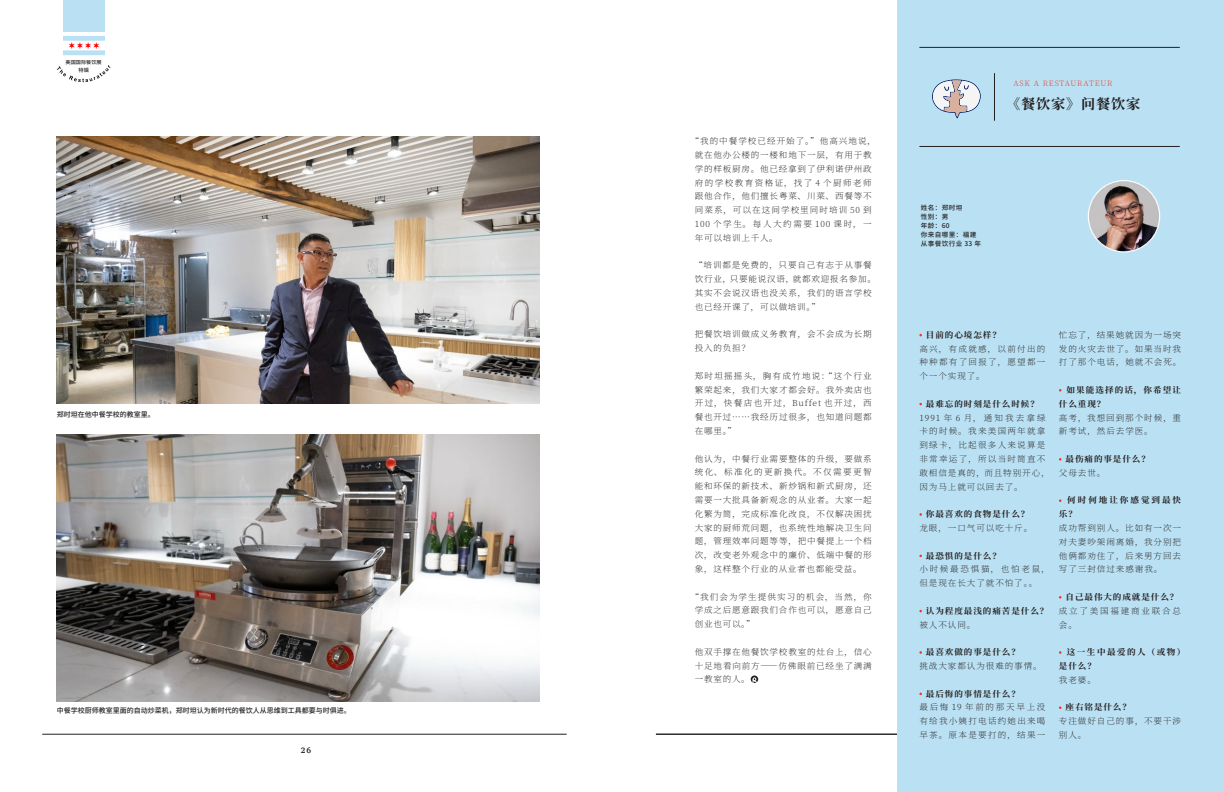
<style>
.page{position:relative;width:1224px;height:792px;background:#fff}
.page>*{position:absolute;margin:0;border:0;box-sizing:border-box;transform-origin:0 0}
.t1{font:700 13.9px "Source Han Serif CN";letter-spacing:.05em;color:#231f20}
.t2{font:200 8.4px/13.8px "Source Han Serif CN";letter-spacing:.11em;color:#231f20;text-align:justify}
.t3{font:700 8.4px "Source Han Serif CN";letter-spacing:.11em;color:#231f20}
.t4{font:200 8.4px/13.8px "Source Han Serif CN";letter-spacing:.15em;color:#231f20}
.t5{font:700 8.4px/13.8px "Source Han Serif CN";letter-spacing:.13em;color:#231f20}
.t6{font:700 8.4px/13.8px "Source Han Serif CN";letter-spacing:.175em;color:#231f20}
.t7{font:200 8.4px/13.8px "Source Han Serif CN";letter-spacing:.21em;color:#231f20}
.t8{font:700 8.4px/13.8px "Source Han Serif CN";letter-spacing:.23em;color:#231f20}
.t9{font:700 8px "Charter";color:#231f20}
.t10{font:200 7.4px "Source Han Serif CN";letter-spacing:.1em;color:#ef3822}
.t11{font:500 7px "Source Han Sans CN";color:#231f20}
.t12{font:500 6.5px/8.8px "Source Han Sans CN";letter-spacing:.05em;color:#231f20}
.t13{font:500 5.2px/7.7px "Source Han Sans CN";color:#231f20;text-align:center}
</style>
<div class="page">
<hr style="left:656px;top:734px;width:524px;height:1px;background:#231f20">
<div style="left:897px;top:0;width:327px;height:792px;background:#bae1f3"></div>
<hr style="left:919px;top:47px;width:261px;height:1px;background:#231f20">
<hr style="left:919px;top:146px;width:261px;height:1px;background:#231f20">
<hr style="left:994px;top:73px;width:1px;height:48px;background:#231f20">
<svg style="left:932px;top:79px;width:49px;height:39px"></svg>
<img style="left:1088px;top:181px;width:72px;height:71px;border-radius:36px">
<div style="left:1088px;top:180px;width:72px;height:72px;border:1px solid #fff;border-radius:50%"></div>
<svg style="left:751px;top:676px;width:7px;height:7px"></svg>
<svg style="left:753px;top:678px;width:5px;height:5px"></svg>
<img style="left:57px;top:137px;width:483px;height:267px">
<img style="left:57px;top:435px;width:483px;height:267px">
<hr style="left:42px;top:734px;width:525px;height:1px;background:#231f20">
<svg style="left:57px;top:65px;width:53px;height:17px"></svg>
<img style="left:63px;top:36px;width:42px;height:20px">
<div style="left:63px;top:0;width:41px;height:32px;background:#bae1f3"></div>
<p class="t13" style="left:66px;top:58px;width:38px">美国国际餐饮展特辑</p>
<p class="t11" style="left:57px;top:410px;width:99px">郑时坦在他中餐学校的教室里。</p>
<p class="t11" style="left:57px;top:707px;width:295px">中餐学校厨师教室里面的自动炒菜机，郑时坦认为新时代的餐饮人从思维到工具都要与时俱进。</p>
<p class="t9" style="left:301px;top:743px;width:12px">26</p>
<p class="t2" style="left:695px;top:134px;width:183px;text-align:left;text-indent:-4px">“我的中餐学校已经开始了。”他高兴地说，就在他办公楼的一楼和地下一层，有用于教学的样板厨房。他已经拿到了伊利诺伊州政府的学校教育资格证，找了 4 个厨师老师跟他合作，他们擅长粤菜、川菜、西餐等不同菜系，可以在这间学校里同时培训 50 到<br>100 个学生。每人大约需要 100 课时，一年可以培训上千人。</p>
<p class="t2" style="left:694px;top:259px;width:183px;text-align:left">“培训都是免费的，只要自己有志于从事餐饮行业，只要能说汉语，就都欢迎报名参加。其实不会说汉语也没关系，我们的语言学校也已经开课了，可以做培训。”</p>
<p class="t2" style="left:695px;top:328px;width:178px">把餐饮培训做成义务教育，会不会成为长期投入的负担？</p>
<p class="t2" style="left:695px;top:369px;width:178px">郑时坦摇摇头，胸有成竹地说：“这个行业繁荣起来，我们大家才都会好。我外卖店也开过，快餐店也开过，Buffet 也开过，西餐也开过……我经历过很多，也知道问题都在哪里。”</p>
<p class="t2" style="left:695px;top:452px;width:178px">他认为，中餐行业需要整体的升级，要做系统化、标准化的更新换代。不仅需要更智能和环保的新技术、新炒锅和新式厨房，还需要一大批具备新观念的从业者。大家一起化繁为简，完成标准化改良，不仅解决困扰大家的厨师荒问题，也系统性地解决卫生问题，管理效率问题等等，把中餐提上一个档次，改变老外观念中的廉价、低端中餐的形象，这样整个行业的从业者也都能受益。</p>
<p class="t2" style="left:695px;top:590px;width:178px;text-indent:-4px">“我们会为学生提供实习的机会，当然，你学成之后愿意跟我们合作也可以，愿意自己创业也可以。”</p>
<p class="t2" style="left:695px;top:645px;width:178px">他双手撑在他餐饮学校教室的灶台上，信心十足地看向前方——仿佛眼前已经坐了满满一教室的人。</p>
<p class="t10" style="left:1013px;top:79px;width:101px">ASK A RESTAURATEUR</p>
<h1 class="t1" style="left:1006px;top:96px;width:135px">《餐饮家》问餐饮家</h1>
<p class="t12" style="left:921px;top:204px;width:62px">姓名：郑时坦<br>性别：男<br>年龄：60<br>你来自哪里：福建从事餐饮行业 33 年</p>
<p class="t3" style="left:926px;top:330px;width:76px">目前的心境怎样？</p>
<p class="t2" style="left:919px;top:342px;width:128px">高兴，有成就感，以前付出的种种都有了回报了，愿望都一个一个实现了。</p>
<p class="t3" style="left:926px;top:399px;width:114px">最难忘的时刻是什么时候？</p>
<p class="t4" style="left:919px;top:411px;width:132px">1991 年 6 月，通知我去拿绿卡的时候。我来美国两年就拿到绿卡，比起很多人来说算是非常幸运了，所以当时简直不敢相信是真的，而且特别开心，因为马上就可以回去了。</p>
<p class="t3" style="left:926px;top:509px;width:105px">你最喜欢的食物是什么？</p>
<p class="t2" style="left:919px;top:521px;width:114px">龙眼，一口气可以吃十斤。</p>
<p class="t3" style="left:926px;top:551px;width:76px">最恐惧的是什么？</p>
<p class="t2" style="left:919px;top:563px;width:132px">小时候最恐惧猫，也怕老鼠，但是现在长大了就不怕了。。</p>
<p class="t3" style="left:926px;top:606px;width:124px">认为程度最浅的痛苦是什么？</p>
<p class="t2" style="left:919px;top:618px;width:57px">被人不认同。</p>
<p class="t3" style="left:926px;top:647px;width:95px">最喜欢做的事是什么？</p>
<p class="t2" style="left:919px;top:659px;width:124px">挑战大家都认为很难的事情。</p>
<p class="t3" style="left:926px;top:689px;width:95px">最后悔的事情是什么？</p>
<p class="t2" style="left:919px;top:701px;width:128px">最后悔 19 年前的那天早上没有给我小姨打电话约她出来喝早茶。原本是要打的，结果一</p>
<p class="t2" style="left:1059px;top:328px;width:124px">忙忘了，结果她就因为一场突发的火灾去世了。如果当时我打了那个电话，她就不会死。</p>
<p class="t5" style="left:1059px;top:383px;width:124px;text-indent:7px">如果能选择的话，你希望让什么重现？</p>
<p class="t2" style="left:1059px;top:411px;width:124px">高考，我想回到那个时候，重新考试，然后去学医。</p>
<p class="t3" style="left:1066px;top:454px;width:86px">最伤痛的事是什么？</p>
<p class="t2" style="left:1059px;top:466px;width:48px">父母去世。</p>
<p class="t8" style="left:1059px;top:494px;width:124px;text-indent:8px">何时何地让你感觉到最快乐？</p>
<p class="t2" style="left:1059px;top:521px;width:124px">成功帮到别人。比如有一次一对夫妻吵架闹离婚，我分别把他俩都劝住了，后来男方回去写了三封信过来感谢我。</p>
<p class="t3" style="left:1066px;top:592px;width:114px">自己最伟大的成就是什么？</p>
<p class="t7" style="left:1059px;top:604px;width:124px">成立了美国福建商业联合总会。</p>
<p class="t6" style="left:1059px;top:645px;width:128px;text-indent:8px">这一生中最爱的人（或物）是什么？</p>
<p class="t2" style="left:1059px;top:673px;width:38px">我老婆。</p>
<p class="t3" style="left:1066px;top:703px;width:67px">座右铭是什么？</p>
<p class="t2" style="left:1059px;top:714px;width:124px">专注做好自己的事，不要干涉别人。</p>
</div>
